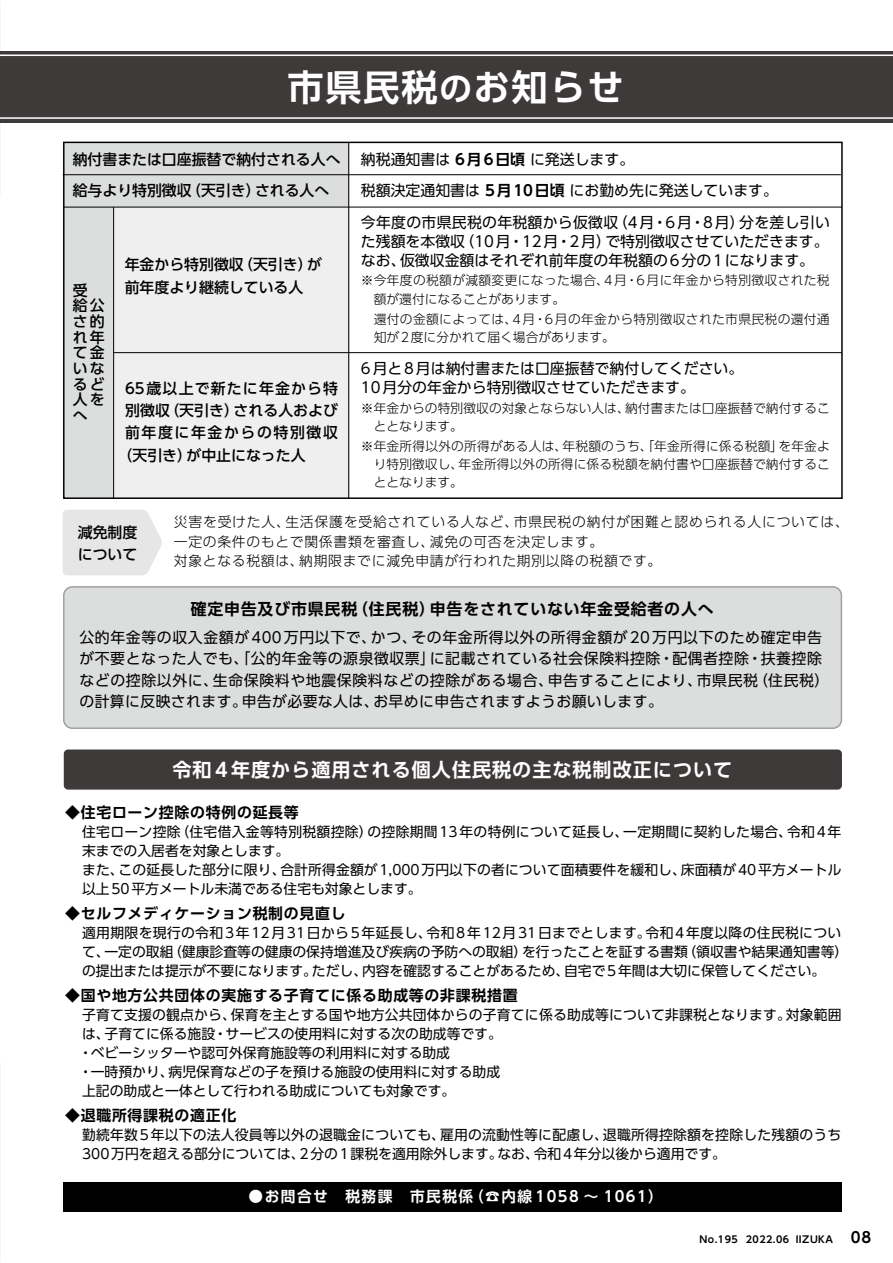
<style>
.page{position:relative;width:893px;height:1263px;background:#fff}
.page>*{position:absolute;margin:0;border:0;box-sizing:border-box;transform-origin:0 0}
.t1{font:700 36.15px "UD Shin Go Pro De";letter-spacing:.05em;color:#fff}
.t2{font:700 19.2px "UD Shin Go Pro De";letter-spacing:.05em;color:#fff}
.t3{font:700 15.9px "UD Shin Go Pro De";letter-spacing:.05em;color:#000}
.t4{font:14.85px/21.3px "UD Shin Go Pro";letter-spacing:.025em;color:#000;text-align:justify}
.t5{font:500 14.85px/15.6px "UD Shin Go Pro";color:#000;text-align:justify}
.t6{font:14.85px/19.2px "UD Shin Go Pro";color:#000}
.t7{font:700 14.85px "UD Shin Go Pro De";letter-spacing:.05em;color:#000}
.t8{font:700 14.85px "UD Shin Go Pro De";letter-spacing:.1em;color:#fff}
.t9{font:500 14.85px "UD Shin Go Pro";letter-spacing:.08em;color:#000}
.t10{font:500 14.85px "UD Shin Go Pro";letter-spacing:.11em;color:#000}
.t11{font:13.8px/19.2px "UD Shin Go Pro";color:#000}
.t12{font:300 13.8px/19.2px "UD Shin Go Pro";letter-spacing:.05em;color:#000}
.t13{font:300 12.75px/18.1px "UD Shin Go Pro";letter-spacing:.005em;color:#000}
.t14{font:300 12.75px/18.1px "UD Shin Go Pro";letter-spacing:.025em;color:#000}
.t15{font:700 9.6px "UD Shin Go Pro De";letter-spacing:.05em;color:#000}
.s1{font-size:32.55px}
.s2{font-family:"UD Shin Go Pro De";font-weight:700}
.s3{font-size:14.85px}
</style>
<div class="page">
<div style="left:64px;top:749px;width:778px;height:41px;background:#3e3a39;border-radius:4px"></div>
<div style="left:64px;top:587px;width:777px;height:141px;background:#dcdddd;border-radius:9px"></div>
<div style="left:63px;top:586px;width:779px;height:143px;border:2px solid #9fa0a0;border-radius:9px"></div>
<svg style="left:63px;top:510px;width:99px;height:65px;background:#e7e7e7"></svg>
<div style="left:64px;top:142px;width:285px;height:356px;background:#dcdddd"></div>
<div style="left:114px;top:207px;width:235px;height:291px;background:#efefef"></div>
<div style="left:0;top:51px;width:893px;height:71px;background:linear-gradient(to right,#3e3a39,#3e3a39)"></div>
<div style="left:0;top:55px;width:893px;height:64px;background:#3e3a39"></div>
<hr style="left:63px;top:174px;width:778px;height:1px;background:#000">
<hr style="left:64px;top:207px;width:778px;height:1px;background:#000">
<hr style="left:114px;top:352px;width:728px;height:1px;background:#000">
<hr style="left:348px;top:142px;width:1px;height:356px;background:#000">
<hr style="left:113px;top:207px;width:1px;height:291px;background:#000">
<div style="left:64px;top:1182px;width:778px;height:30px;background:#000"></div>
<h1 class="t1" style="left:288px;top:58px;width:337px">市県民税<span class="s1">の</span>お知らせ</h1>
<p class="t5" style="left:73px;top:151px;width:269px">納付書または口座振替で納付される人へ</p>
<p class="t6" style="left:361px;top:149px;width:275px">納税通知書は <span class="s2">6月6日頃</span> に発送します。</p>
<p class="t5" style="left:73px;top:182px;width:258px">給与より特別徴収（天引き）される人へ</p>
<p class="t6" style="left:361px;top:180px;width:419px">税額決定通知書は <span class="s2">5月10日頃</span> にお勤め先に発送しています。</p>
<p class="t5" style="left:73px;top:282px;width:16px">受</p>
<p class="t5" style="left:73px;top:298px;width:33px">給公さ的れ年て金いなるど人を</p>
<p class="t5" style="left:73px;top:407px;width:16px">へ</p>
<p class="t5" style="left:125px;top:256px;width:199px">年金から特別徴収（天引き）が</p>
<p class="t5" style="left:125px;top:279px;width:180px">前年度より継続している人</p>
<p class="t9" style="left:125px;top:376px;width:215px">65歳以上で新たに年金から特</p>
<p class="t5" style="left:125px;top:402px;width:215px">別徴収（天引き）される人および</p>
<p class="t10" style="left:125px;top:421px;width:214px">前年度に年金からの特別徴収</p>
<p class="t5" style="left:118px;top:447px;width:189px">（天引き）が中止になった人</p>
<p class="t4" style="left:361px;top:212px;width:470px;line-height:19.2px">今年度の市県民税の年税額から仮徴収（4月・6月・8月）分を差し引いた残額を本徴収（10月・12月・2月）で特別徴収させていただきます。なお、仮徴収金額はそれぞれ前年度の年税額の6分の1になります。</p>
<p class="t14" style="left:374px;top:271px;width:457px;text-indent:-13px">※今年度の税額が減額変更になった場合、4月・6月に年金から特別徴収された税額が還付になることがあります。</p>
<p class="t14" style="left:374px;top:309px;width:457px;text-indent:-13px">　還付の金額によっては、4月・6月の年金から特別徴収された市県民税の還付通知が2度に分かれて届く場合があります。</p>
<p class="t6" style="left:361px;top:359px;width:384px">6月と8月は納付書または口座振替で納付してください。<br>10月分の年金から特別徴収させていただきます。</p>
<p class="t13" style="left:374px;top:398px;width:458px;text-indent:-13px">※年金からの特別徴収の対象とならない人は、納付書または口座振替で納付することとなります。</p>
<p class="t13" style="left:374px;top:437px;width:458px;text-align:justify;text-indent:-13px">※年金所得以外の所得がある人は、年税額のうち、「年金所得に係る税額」を年金より特別徴収し、年金所得以外の所得に係る税額を納付書や口座振替で納付することとなります。</p>
<p class="t5" style="left:78px;top:521px;width:61px;line-height:22.4px">減免制度について</p>
<p class="t12" style="left:174px;top:512px;width:676px">災害を受けた人、生活保護を受給されている人など、市県民税の納付が困難と認められる人については、一定の条件のもとで関係書類を審査し、減免の可否を決定します。<br>対象となる税額は、納期限までに減免申請が行われた期別以降の税額です。</p>
<p class="t3" style="left:191px;top:596px;width:524px">確定申告及び市県民税（住民税）申告をされていない年金受給者の人へ</p>
<p class="t4" style="left:79px;top:626px;width:751px;text-align:left">公的年金等の収入金額が400万円以下で、かつ、その年金所得以外の所得金額が20万円以下のため確定申告が不要となった人でも、「公的年金等の源泉徴収票」に記載されている社会保険料控除・配偶者控除・扶養控除などの控除以外に、生命保険料や地震保険料などの控除がある場合、申告することにより、市県民税（住民税）の計算に反映されます。申告が必要な人は、お早めに申告されますようお願いします。</p>
<h2 class="t2" style="left:172px;top:754px;width:561px">令和4年度から適用される個人住民税の主な税制改正について</h2>
<p class="t7" style="left:65px;top:800px;width:235px">◆住宅ローン控除の特例の延長等</p>
<p class="t11" style="left:82px;top:822px;width:761px">住宅ローン控除（住宅借入金等特別税額控除）の控除期間13年の特例について延長し、一定期間に契約した場合、令和4年末までの入居者を対象とします。<br>また、この延長した部分に限り、合計所得金額が1,000万円以下の者について面積要件を緩和し、床面積が40平方メートル以上50平方メートル未満である住宅も対象とします。</p>
<p class="t7" style="left:65px;top:901px;width:282px">◆セルフメディケーション税制の見直し</p>
<p class="t11" style="left:82px;top:923px;width:768px">適用期限を現行の令和3年12月31日から5年延長し、令和8年12月31日までとします。令和4年度以降の住民税について、一定の取組（健康診査等の健康の保持増進及び疾病の予防への取組）を行ったことを証する書類（領収書や結果通知書等）の提出または提示が不要になります。ただし、内容を確認することがあるため、自宅で5年間は大切に保管してください。</p>
<p class="t7" style="left:65px;top:983px;width:454px">◆国や地方公共団体の実施する子育てに係る助成等の非課税措置</p>
<p class="t11" style="left:79px;top:1004px;width:764px">子育て支援の観点から、保育を主とする国や地方公共団体からの子育てに係る助成等について非課税となります。対象範囲は、子育てに係る施設・サービスの使用料に対する次の助成等です。<br>・ベビーシッターや認可外保育施設等の利用料に対する助成<br>・一時預かり、病児保育などの子を預ける施設の使用料に対する助成<br>上記の助成と一体として行われる助成についても対象です。</p>
<p class="t7" style="left:65px;top:1103px;width:173px">◆退職所得課税の適正化</p>
<p class="t11" style="left:82px;top:1125px;width:761px">勤続年数5年以下の法人役員等以外の退職金についても、雇用の流動性等に配慮し、退職所得控除額を控除した残額のうち<br>300万円を超える部分については、2分の1課税を適用除外します。なお、令和4年分以後から適用です。</p>
<p class="t8" style="left:249px;top:1184px;width:416px">●お問合せ　税務課　市民税係（☎内線 1058 ～ 1061）</p>
<p class="t15" style="left:699px;top:1231px;width:173px">No.195 2022.06 IIZUKA <span class="s3">08</span></p>
</div>
